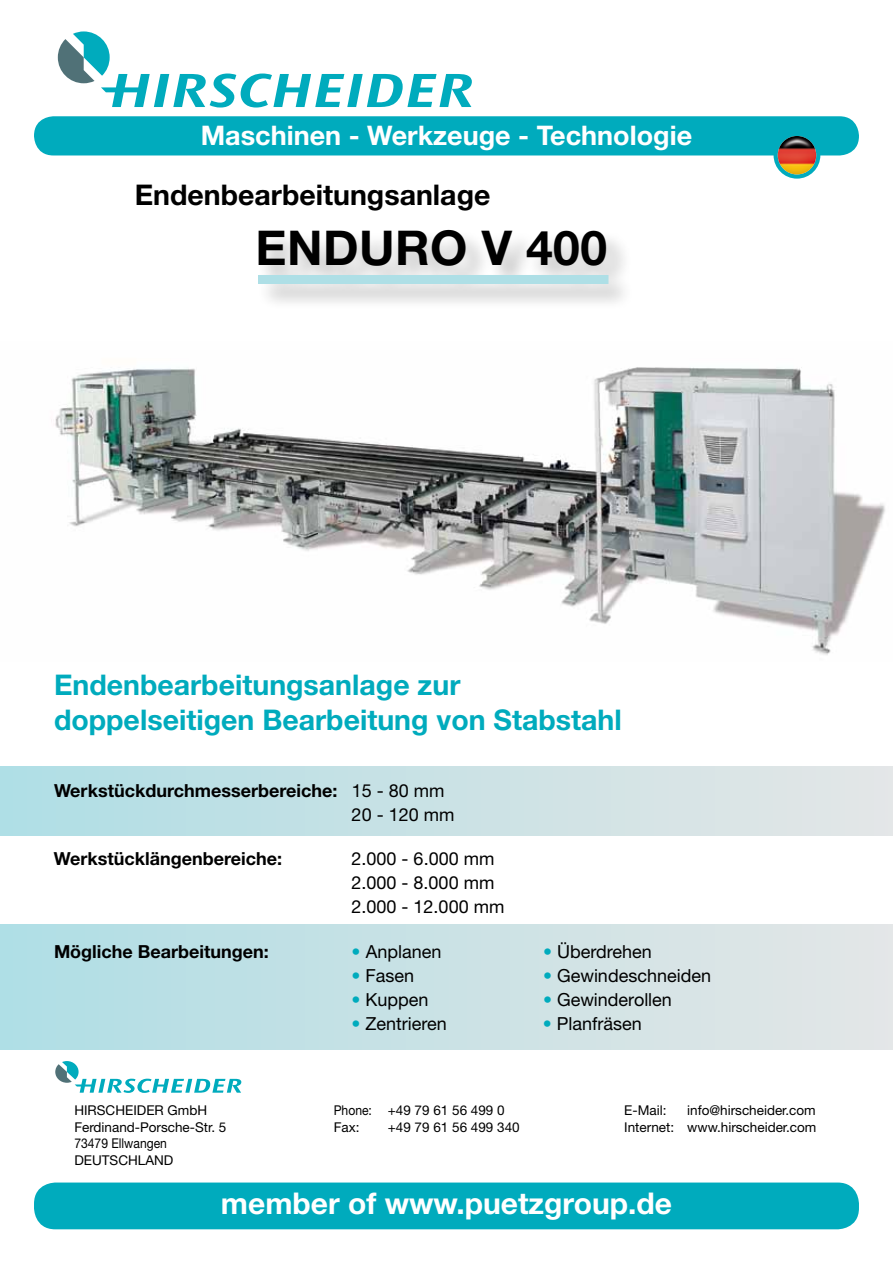
<style>
.page{position:relative;width:893px;height:1263px;background:#fff}
.page>*{position:absolute;margin:0;border:0;box-sizing:border-box;transform-origin:0 0}
.t1{font:700 48px "Helvetica Neue LT Std";letter-spacing:.01em;color:#000}
.t2{font:700 30px "Helvetica Neue LT Std";color:#fff}
.t3{font:700 28.5px/34.2px "Helvetica Neue LT Std";color:#00abbd}
.t4{font:700 28.5px "Helvetica Neue LT Std";color:#000}
.t5{font:700 27px "Helvetica Neue LT Std";color:#fff}
.t6{font:18px/24px "Helvetica Neue LT Std";color:#000}
.t7{font:700 18px/24px "Helvetica Neue LT Std";color:#000}
.t8{font:13.5px/16.5px "Helvetica Neue LT Std";color:#000;text-align:right}
.t9{font:13.5px/16.5px "Helvetica Neue LT Std";color:#000;scale:.9 1}
.s1{font-weight:400}
.s2{color:#00abbd}
</style>
<div class="page">
<div style="left:0;top:925px;width:893px;height:125px;background:linear-gradient(to right,#afdee5,#e4e6e6)"></div>
<div style="left:0;top:766px;width:893px;height:70px;background:linear-gradient(to right,#afdee5,#e4e6e6)"></div>
<div style="left:34px;top:116px;width:825px;height:39px;background:#00abbd;border-radius:19px"></div>
<div style="left:256px;top:228px;width:378px;height:82px;background:#000;opacity:.25"></div>
<div style="left:258px;top:275px;width:350px;height:9px;background:#aedfe6"></div>
<img style="left:55px;top:367px;width:830px;height:288px">
<svg style="left:774px;top:132px;width:46px;height:47px"></svg>
<img style="left:778px;top:136px;width:38px;height:38px;border-radius:19px">
<div style="left:34px;top:1182px;width:825px;height:47px;background:#00abbd;border-radius:21px"></div>
<svg style="left:58px;top:31px;width:414px;height:77px"></svg>
<svg style="left:55px;top:1061px;width:186px;height:32px"></svg>
<h3 class="t5" style="left:201px;top:118px;width:493px">Maschinen - Werkzeuge - Technologie</h3>
<h3 class="t4" style="left:135px;top:178px;width:357px">Endenbearbeitungsanlage</h3>
<h1 class="t1" style="left:256px;top:218px;width:353px">ENDURO V 400</h1>
<h3 class="t3" style="left:54px;top:667px;width:569px">Endenbearbeitungsanlage zur doppelseitigen Bearbeitung von Stabstahl</h3>
<h3 class="t7" style="left:352px;top:779px;width:104px;text-indent:-298px">Werkstückdurchmesserbereiche: <span class="s1">15 - 80 mm<br>20 - 120 mm</span></h3>
<h3 class="t7" style="left:54px;top:847px;width:230px">Werkstücklängenbereiche:</h3>
<h3 class="t6" style="left:352px;top:847px;width:154px">2.000 - 6.000 mm<br>2.000 - 8.000 mm<br>2.000 - 12.000 mm</h3>
<h3 class="t7" style="left:54px;top:939px;width:216px">Mögliche Bearbeitungen:</h3>
<h3 class="t6" style="left:352px;top:939px;width:91px"><span class="s2">•</span> Anplanen</h3>
<h3 class="t6" style="left:543px;top:939px;width:110px"><span class="s2">•</span> Überdrehen</h3>
<h3 class="t6" style="left:352px;top:963px;width:64px"><span class="s2">•</span> Fasen</h3>
<h3 class="t6" style="left:543px;top:963px;width:170px"><span class="s2">•</span> Gewindeschneiden</h3>
<h3 class="t6" style="left:352px;top:987px;width:79px"><span class="s2">•</span> Kuppen</h3>
<h3 class="t6" style="left:543px;top:987px;width:130px"><span class="s2">•</span> Gewinderollen</h3>
<h3 class="t6" style="left:352px;top:1011px;width:97px"><span class="s2">•</span> Zentrieren</h3>
<h3 class="t6" style="left:543px;top:1011px;width:100px"><span class="s2">•</span> Planfräsen</h3>
<p class="t8" style="left:74px;top:1102px;width:154px;text-align:left">HIRSCHEIDER GmbH<br>Ferdinand-Porsche-Str. 5<br>73479 Ellwangen<br>DEUTSCHLAND</p>
<p class="t9" style="left:334px;top:1102px;width:191px">Phone: +49 79 61 56 499 0<br>Fax:</p>
<p class="t8" style="left:388px;top:1118px;width:133px">+49 79 61 56 499 340</p>
<p class="t8" style="left:624px;top:1102px;width:194px">info@hirscheider.com<br>Internet: www.hirscheider.com</p>
<p class="t8" style="left:624px;top:1102px;width:44px">E-Mail:</p>
<h2 class="t2" style="left:221px;top:1185px;width:453px">member of www.puetzgroup.de</h2>
</div>
